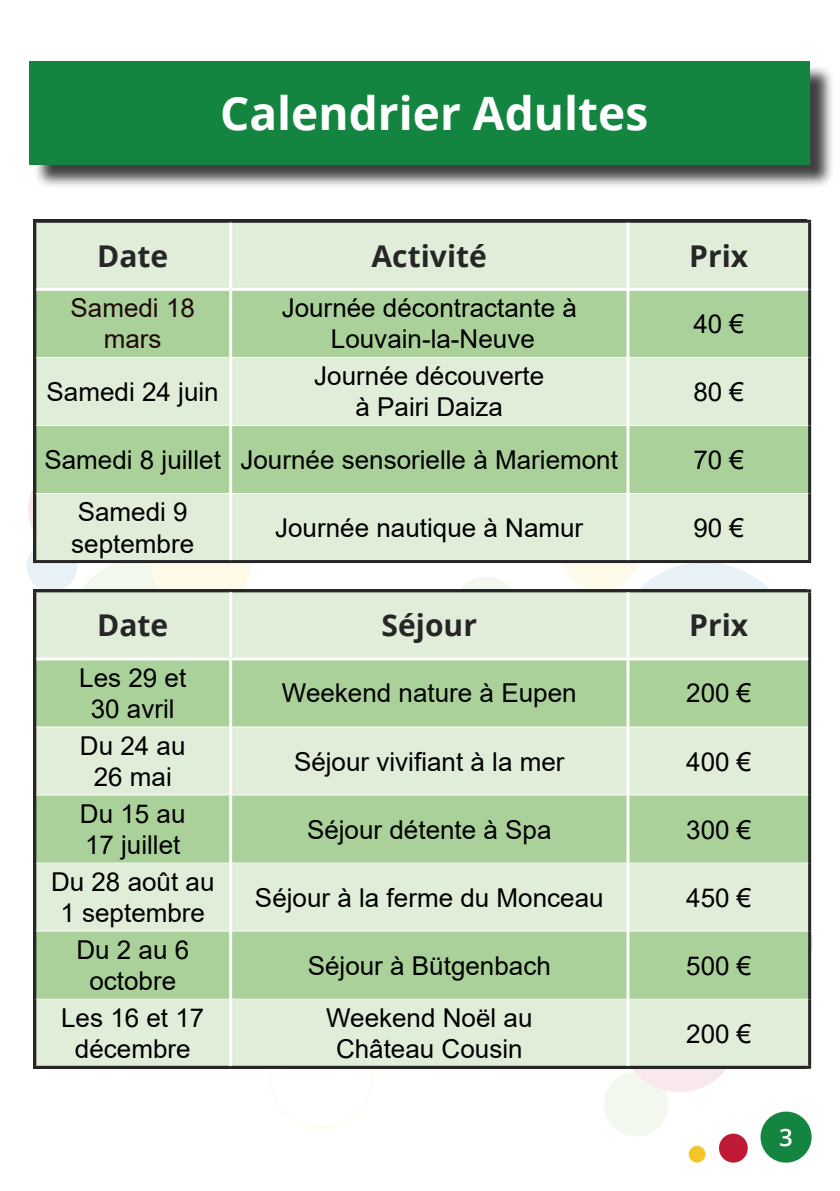
<style>
.page{position:relative;width:840px;height:1191px;background:#fff}
.page>*{position:absolute;margin:0;border:0;box-sizing:border-box;transform-origin:0 0}
.t1{font:700 46px "Open Sans";color:#fff}
.t2{font:700 30px "Open Sans";color:#272627}
.t3{font:26px/31.2px "Arial";color:#000;text-align:center}
.t4{font:26px/31.2px "Arial";color:#1f090a;text-align:center}
.t5{font:600 24px "Open Sans";color:#fff}
</style>
<div class="page">
<svg style="left:771px;top:920px;width:42px;height:47px"></svg>
<div style="left:27px;top:540px;width:50px;height:51px;background:#e7f1f6;border-radius:50%"></div>
<div style="left:603px;top:1071px;width:65px;height:65px;background:#f3f8ee;border-radius:50%"></div>
<div style="left:619px;top:972px;width:119px;height:120px;background:#f8e8eb;border-radius:50%"></div>
<div style="left:71px;top:560px;width:130px;height:130px;background:#f3f8ee;border-radius:50%"></div>
<div style="left:451px;top:577px;width:70px;height:70px;background:#f3f8ee;border-radius:50%"></div>
<div style="left:151px;top:514px;width:99px;height:99px;background:#fefaea;border-radius:50%"></div>
<div style="left:560px;top:514px;width:80px;height:76px;background:#fefaea;border-radius:50%"></div>
<div style="left:610px;top:562px;width:187px;height:187px;background:#e7f1f6;border-radius:50%"></div>
<div style="left:760px;top:1111px;width:51px;height:51px;background:#138541;border-radius:50%"></div>
<div style="left:718px;top:1133px;width:29px;height:29px;background:#bf1b36;border-radius:50%"></div>
<div style="left:688px;top:1145px;width:17px;height:17px;background:#f4c526;border-radius:50%"></div>
<div style="left:33px;top:64px;width:801px;height:125px;background:#000;opacity:.75"></div>
<div style="left:30px;top:61px;width:779px;height:103px;background:#138541"></div>
<div style="left:36px;top:592px;width:771px;height:473px;background:#e0edd9"></div>
<svg style="left:36px;top:660px;width:771px;height:339px;background:#c0dcb3"></svg>
<hr style="left:33px;top:589px;width:197px;height:3px;background:#272627">
<hr style="left:33px;top:592px;width:3px;height:67px;background:#272627">
<hr style="left:230px;top:589px;width:397px;height:3px;background:#272627">
<hr style="left:627px;top:589px;width:183px;height:3px;background:#272627">
<hr style="left:807px;top:592px;width:3px;height:67px;background:#272627">
<hr style="left:33px;top:659px;width:3px;height:68px;background:#272627">
<hr style="left:807px;top:659px;width:3px;height:68px;background:#272627">
<hr style="left:33px;top:727px;width:3px;height:68px;background:#272627">
<hr style="left:807px;top:727px;width:3px;height:68px;background:#272627">
<hr style="left:33px;top:795px;width:3px;height:68px;background:#272627">
<hr style="left:807px;top:795px;width:3px;height:68px;background:#272627">
<hr style="left:33px;top:863px;width:3px;height:68px;background:#272627">
<hr style="left:807px;top:863px;width:3px;height:68px;background:#272627">
<hr style="left:33px;top:931px;width:3px;height:68px;background:#272627">
<hr style="left:807px;top:931px;width:3px;height:68px;background:#272627">
<hr style="left:33px;top:999px;width:3px;height:66px;background:#272627">
<hr style="left:807px;top:999px;width:3px;height:66px;background:#272627">
<hr style="left:33px;top:1065px;width:197px;height:3px;background:#272627">
<hr style="left:230px;top:1065px;width:397px;height:3px;background:#272627">
<hr style="left:627px;top:1065px;width:183px;height:3px;background:#272627">
<hr style="left:229px;top:592px;width:3px;height:65px;background:#fff">
<hr style="left:626px;top:592px;width:3px;height:65px;background:#fff">
<hr style="left:36px;top:657px;width:194px;height:3px;background:#fff">
<hr style="left:230px;top:657px;width:397px;height:3px;background:#fff">
<hr style="left:229px;top:660px;width:3px;height:66px;background:#fff">
<hr style="left:627px;top:657px;width:180px;height:3px;background:#fff">
<hr style="left:626px;top:660px;width:3px;height:66px;background:#fff">
<hr style="left:229px;top:727px;width:3px;height:68px;background:#fff">
<hr style="left:626px;top:727px;width:3px;height:68px;background:#fff">
<hr style="left:229px;top:795px;width:3px;height:68px;background:#fff">
<hr style="left:626px;top:795px;width:3px;height:68px;background:#fff">
<hr style="left:229px;top:863px;width:3px;height:68px;background:#fff">
<hr style="left:626px;top:863px;width:3px;height:68px;background:#fff">
<hr style="left:229px;top:931px;width:3px;height:68px;background:#fff">
<hr style="left:626px;top:931px;width:3px;height:68px;background:#fff">
<hr style="left:229px;top:999px;width:3px;height:66px;background:#fff">
<hr style="left:626px;top:999px;width:3px;height:66px;background:#fff">
<hr style="left:36px;top:726px;width:194px;height:1px;background:#fff">
<hr style="left:230px;top:726px;width:397px;height:1px;background:#fff">
<hr style="left:627px;top:726px;width:180px;height:1px;background:#fff">
<hr style="left:36px;top:794px;width:194px;height:1px;background:#fff">
<hr style="left:230px;top:794px;width:397px;height:1px;background:#fff">
<hr style="left:627px;top:794px;width:180px;height:1px;background:#fff">
<hr style="left:36px;top:862px;width:194px;height:1px;background:#fff">
<hr style="left:230px;top:862px;width:397px;height:1px;background:#fff">
<hr style="left:627px;top:862px;width:180px;height:1px;background:#fff">
<hr style="left:36px;top:930px;width:194px;height:1px;background:#fff">
<hr style="left:230px;top:930px;width:397px;height:1px;background:#fff">
<hr style="left:627px;top:930px;width:180px;height:1px;background:#fff">
<hr style="left:36px;top:999px;width:194px;height:1px;background:#fff">
<hr style="left:230px;top:999px;width:397px;height:1px;background:#fff">
<hr style="left:627px;top:999px;width:180px;height:1px;background:#fff">
<div style="left:36px;top:223px;width:771px;height:337px;background:#e0edd9"></div>
<svg style="left:36px;top:291px;width:771px;height:202px;background:#bcdaaf"></svg>
<hr style="left:33px;top:220px;width:197px;height:3px;background:#272627">
<hr style="left:33px;top:223px;width:3px;height:66px;background:#272627">
<hr style="left:230px;top:220px;width:397px;height:3px;background:#272627">
<hr style="left:627px;top:220px;width:183px;height:3px;background:#272627">
<hr style="left:807px;top:223px;width:3px;height:66px;background:#272627">
<hr style="left:33px;top:289px;width:3px;height:68px;background:#272627">
<hr style="left:807px;top:289px;width:3px;height:68px;background:#272627">
<hr style="left:33px;top:357px;width:3px;height:68px;background:#272627">
<hr style="left:807px;top:357px;width:3px;height:68px;background:#272627">
<hr style="left:33px;top:425px;width:3px;height:68px;background:#272627">
<hr style="left:807px;top:425px;width:3px;height:68px;background:#272627">
<hr style="left:33px;top:493px;width:3px;height:67px;background:#272627">
<hr style="left:807px;top:493px;width:3px;height:67px;background:#272627">
<hr style="left:33px;top:560px;width:197px;height:3px;background:#272627">
<hr style="left:230px;top:560px;width:397px;height:3px;background:#272627">
<hr style="left:627px;top:560px;width:183px;height:3px;background:#272627">
<hr style="left:229px;top:223px;width:3px;height:65px;background:#fff">
<hr style="left:626px;top:223px;width:3px;height:65px;background:#fff">
<hr style="left:36px;top:288px;width:194px;height:3px;background:#fff">
<hr style="left:230px;top:288px;width:397px;height:3px;background:#fff">
<hr style="left:229px;top:291px;width:3px;height:66px;background:#fff">
<hr style="left:627px;top:288px;width:180px;height:3px;background:#fff">
<hr style="left:626px;top:291px;width:3px;height:66px;background:#fff">
<hr style="left:229px;top:357px;width:3px;height:68px;background:#fff">
<hr style="left:626px;top:357px;width:3px;height:68px;background:#fff">
<hr style="left:229px;top:426px;width:3px;height:67px;background:#fff">
<hr style="left:626px;top:426px;width:3px;height:67px;background:#fff">
<hr style="left:229px;top:494px;width:3px;height:66px;background:#fff">
<hr style="left:626px;top:494px;width:3px;height:66px;background:#fff">
<hr style="left:36px;top:357px;width:194px;height:1px;background:#fff">
<hr style="left:230px;top:357px;width:397px;height:1px;background:#fff">
<hr style="left:627px;top:357px;width:180px;height:1px;background:#fff">
<hr style="left:36px;top:425px;width:194px;height:1px;background:#fff">
<hr style="left:230px;top:425px;width:397px;height:1px;background:#fff">
<hr style="left:627px;top:425px;width:180px;height:1px;background:#fff">
<hr style="left:36px;top:493px;width:194px;height:1px;background:#fff">
<hr style="left:230px;top:493px;width:397px;height:1px;background:#fff">
<hr style="left:627px;top:493px;width:180px;height:1px;background:#fff">
<h1 class="t1" style="left:220px;top:81px;width:429px">Calendrier Adultes</h1>
<p class="t2" style="left:97px;top:235px;width:73px">Date</p>
<p class="t2" style="left:371px;top:235px;width:117px">Activité</p>
<p class="t2" style="left:689px;top:235px;width:60px">Prix</p>
<p class="t4" style="left:70px;top:292px;width:126px">Samedi 18 mars</p>
<p class="t3" style="left:281px;top:292px;width:296px">Journée décontractante à<br>Louvain-la-Neuve</p>
<p class="t3" style="left:693px;top:308px;width:52px">40 €</p>
<p class="t3" style="left:47px;top:376px;width:173px">Samedi 24 juin</p>
<p class="t3" style="left:314px;top:360px;width:231px">Journée découverte à Pairi Daiza</p>
<p class="t3" style="left:693px;top:376px;width:52px">80 €</p>
<p class="t3" style="left:44px;top:444px;width:574px">Samedi 8 juillet Journée sensorielle à Mariemont</p>
<p class="t3" style="left:693px;top:444px;width:52px">70 €</p>
<p class="t3" style="left:71px;top:496px;width:124px;text-align:left">Samedi 9 septembre</p>
<p class="t3" style="left:275px;top:512px;width:309px">Journée nautique à Namur</p>
<p class="t3" style="left:693px;top:512px;width:52px">90 €</p>
<p class="t2" style="left:97px;top:604px;width:73px">Date</p>
<p class="t2" style="left:381px;top:604px;width:97px">Séjour</p>
<p class="t2" style="left:689px;top:604px;width:60px">Prix</p>
<p class="t3" style="left:79px;top:662px;width:108px">Les 29 et<br>30 avril</p>
<p class="t3" style="left:282px;top:677px;width:296px">Weekend nature à Eupen</p>
<p class="t3" style="left:685px;top:677px;width:67px">200 €</p>
<p class="t3" style="left:80px;top:730px;width:107px">Du 24 au<br>26 mai</p>
<p class="t3" style="left:80px;top:798px;width:107px;text-align:left">Du 15 au<br>17 juillet</p>
<p class="t3" style="left:51px;top:866px;width:165px">Du 28 août au<br>1 septembre</p>
<p class="t3" style="left:76px;top:934px;width:114px">Du 2 au 6 octobre</p>
<p class="t3" style="left:294px;top:745px;width:272px">Séjour vivifiant à la mer</p>
<p class="t3" style="left:685px;top:745px;width:67px">400 €</p>
<p class="t3" style="left:307px;top:813px;width:246px">Séjour détente à Spa</p>
<p class="t3" style="left:685px;top:813px;width:67px">300 €</p>
<p class="t3" style="left:255px;top:881px;width:350px">Séjour à la ferme du Monceau</p>
<p class="t3" style="left:685px;top:881px;width:67px">450 €</p>
<p class="t3" style="left:307px;top:949px;width:244px">Séjour à Bütgenbach</p>
<p class="t3" style="left:685px;top:949px;width:67px">500 €</p>
<p class="t3" style="left:61px;top:1002px;width:145px">Les 16 et 17 décembre</p>
<p class="t3" style="left:326px;top:1002px;width:208px">Weekend Noël au<br>Château Cousin</p>
<p class="t3" style="left:686px;top:1017px;width:67px">200 €</p>
<p class="t5" style="left:778px;top:1121px;width:15px">3</p>
</div>
